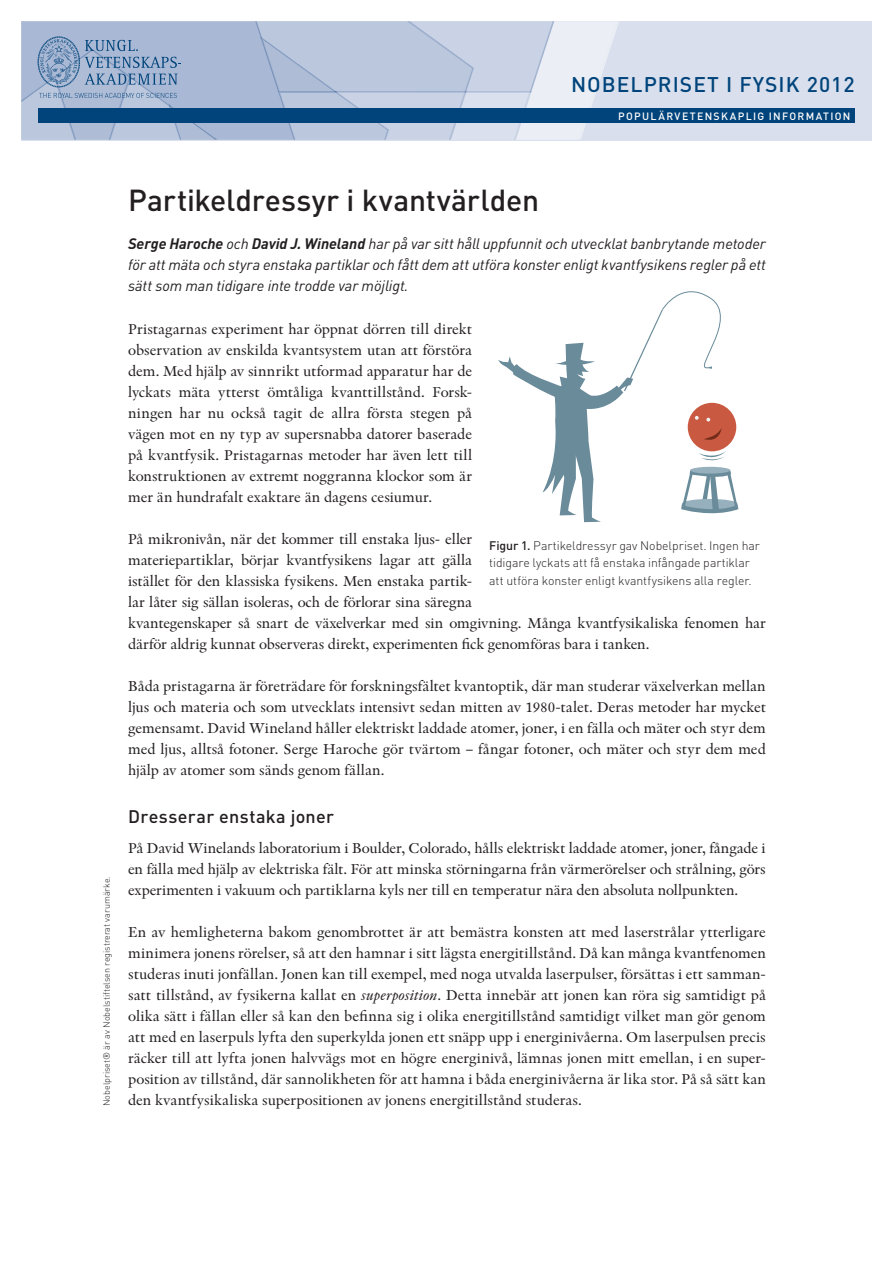
<style>
.page{position:relative;width:893px;height:1263px;background:#fff}
.page>*{position:absolute;margin:0;border:0;box-sizing:border-box;transform-origin:0 0}
._02_rubrik{font:500 30px "DIN Pro";color:#231f20}
.t1{font:500 21px "DIN Pro";letter-spacing:.05em;color:#00447b}
._05_Mellanrubrik{font:500 18px "DIN Pro";letter-spacing:.02em;color:#231f20}
._04_Brödtext_utan_in{font:15px/21px "Indigo Antiqua Pro Text";letter-spacing:-.01em;color:#231f20;text-align:justify}
._01_ingress{font:italic 15px/21px "DIN Pro";letter-spacing:-.005em;color:#231f20;text-align:justify}
._06_Bildtext_svart{font:300 12.3px/17.5px "DIN Pro";letter-spacing:-.005em;color:#231f20}
._14_Sidfot{font:500 10.5px "DIN Pro";letter-spacing:.125em;color:#fff}
._16_Finstilt{font:300 9px "DIN Pro";color:#231f20}
.s1{font-weight:700}
.s2{font-style:italic}
.s3{font-weight:500}
</style>
<div class="page">
<div style="left:21px;top:21px;width:851px;height:119px;background:#d9dfec"></div>
<div style="left:38px;top:108px;width:817px;height:15px;background:#00447b"></div>
<svg style="left:21px;top:21px;width:598px;height:119px"></svg>
<svg style="left:498px;top:291px;width:241px;height:231px"></svg>
<p class="t1" style="left:571px;top:70px;width:285px">NOBELPRISET I FYSIK 2012</p>
<p class="_14_Sidfot" style="left:618px;top:109px;width:234px">POPULÄRVETENSKAPLIG INFORMATION</p>
<p class="_16_Finstilt" style="left:100px;top:1106px;width:232px;rotate:-90deg">Nobelpriset® är av Nobelstiftelsen registrerat varumärke.</p>
<p class="_02_rubrik" style="left:128px;top:180px;width:413px">Partikeldressyr i kvantvärlden</p>
<p class="_01_ingress" style="left:128px;top:233px;width:639px"><span class="s1">Serge Haroche</span> och <span class="s1">David J. Wineland</span> har på var sitt håll uppfunnit och utvecklat banbrytande metoder för att mäta och styra enstaka partiklar och fått dem att utföra konster enligt kvantfysikens regler på ett sätt som man tidigare inte trodde var möjligt.</p>
<p class="_04_Brödtext_utan_in" style="left:128px;top:318px;width:346px">Pristagarnas experiment har öppnat dörren till direkt observation av enskilda kvantsystem utan att förstöra dem. Med hjälp av sinnrikt utformad apparatur har de lyckats mäta ytterst ömtåliga kvanttillstånd. Forsk&shy;ningen har nu också tagit de allra första stegen på vägen mot en ny typ av supersnabba datorer baserade på kvantfysik. Pristagarnas metoder har även lett till konstruktionen av extremt noggranna klockor som är mer än hundrafalt exaktare än dagens cesiumur.</p>
<p class="_04_Brödtext_utan_in" style="left:128px;top:528px;width:639px;text-align:left">På mikronivån, när det kommer till enstaka ljus- eller<br>materiepartiklar, börjar kvantfysikens lagar att gälla<br>istället för den klassiska fysikens. Men enstaka partik-<br>lar låter sig sällan isoleras, och de förlorar sina säregna<br>kvantegenskaper så snart de växelverkar med sin omgivning. Många kvantfysikaliska fenomen har därför aldrig kunnat observeras direkt, experimenten fick genomföras bara i tanken.</p>
<p class="_04_Brödtext_utan_in" style="left:128px;top:676px;width:639px">Båda pristagarna är företrädare för forskningsfältet kvantoptik, där man studerar växelverkan mellan ljus och materia och som utvecklats intensivt sedan mitten av 1980-talet. Deras metoder har mycket gemensamt. David Wineland håller elektriskt laddade atomer, joner, i en fälla och mäter och styr dem med ljus, alltså fotoner. Serge Haroche gör tvärtom – fångar fotoner, och mäter och styr dem med hjälp av atomer som sänds genom fällan.</p>
<p class="_05_Mellanrubrik" style="left:128px;top:805px;width:207px">Dresserar enstaka joner</p>
<p class="_04_Brödtext_utan_in" style="left:128px;top:838px;width:639px">På David Winelands laboratorium i Boulder, Colorado, hålls elektriskt laddade atomer, joner, fångade i en fälla med hjälp av elektriska fält. För att minska störningarna från värmerörelser och strålning, görs experimenten i vakuum och partiklarna kyls ner till en temperatur nära den absoluta nollpunkten.</p>
<p class="_04_Brödtext_utan_in" style="left:128px;top:922px;width:639px">En av hemligheterna bakom genombrottet är att bemästra konsten att med laserstrålar ytterligare minimera jonens rörelser, så att den hamnar i sitt lägsta energitillstånd. Då kan många kvantfenomen studeras inuti jonfällan. Jonen kan till exempel, med noga utvalda laserpulser, försättas i ett samman&shy;satt tillstånd, av fysikerna kallat en <span class="s2">superposition</span>. Detta innebär att jonen kan röra sig samtidigt på olika sätt i fällan eller så kan den befinna sig i olika energitillstånd samtidigt vilket man gör genom att med en laserpuls lyfta den superkylda jonen ett snäpp upp i energinivåerna. Om laserpulsen precis räcker till att lyfta jonen halvvägs mot en högre energinivå, lämnas jonen mitt emellan, i en super&shy;position av tillstånd, där sannolikheten för att hamna i båda energinivåerna är lika stor. På så sätt kan</p>
<p class="_06_Bildtext_svart" style="left:489px;top:536px;width:272px"><span class="s3">Figur 1.</span> Partikeldressyr gav Nobelpriset. Ingen har tidigare lyckats att få enstaka infångade partiklar att utföra konster enligt kvantfysikens alla regler.</p>
<p class="_04_Brödtext_utan_in" style="left:128px;top:1090px;width:455px">den kvantfysikaliska superpositionen av jonens energitillstånd studeras.</p>
</div>
